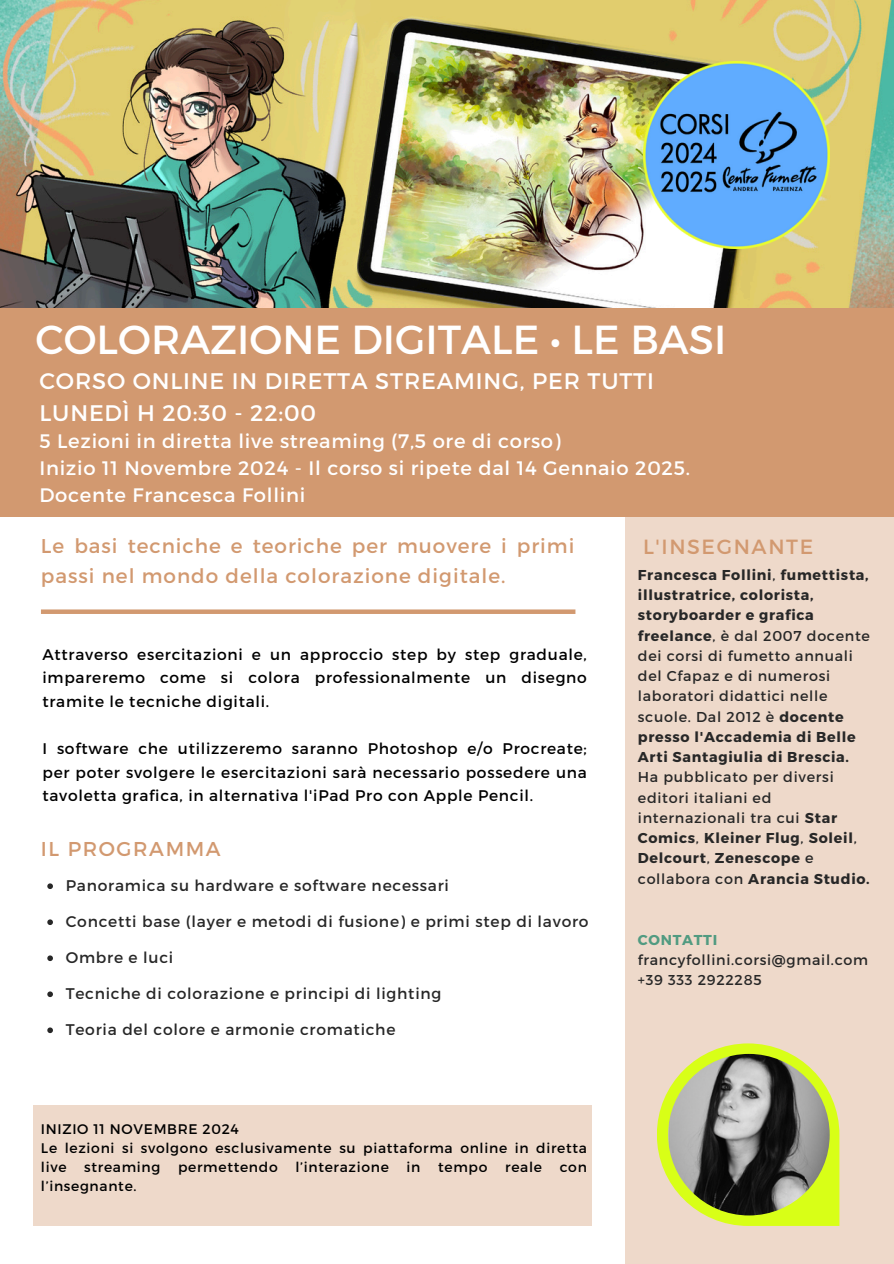
<style>
.page{position:relative;width:894px;height:1264px;background:#fff}
.page>*{position:absolute;margin:0;border:0;box-sizing:border-box;transform-origin:0 0}
.t1{font:40.5px "Montserrat";color:#fff}
.t2{font:22.5px/31.5px "Montserrat";letter-spacing:.035em;color:#fff}
.t3{font:20.55px "Montserrat";letter-spacing:.08em;color:#d29970}
.t4{font:19.95px/30.3px "Montserrat";letter-spacing:.05em;color:#d29970}
.t5{font:19.95px "Montserrat";letter-spacing:.08em;color:#d29970}
.t6{font:19.5px/27px "Montserrat";letter-spacing:.035em;color:#fff}
.t7{font:15.45px/23.7px "Montserrat";letter-spacing:.05em;color:#000;text-align:justify}
.t8{font:15.45px "Montserrat";letter-spacing:.05em;color:#272727}
.t9{font:700 14.25px/20.2px "Montserrat";letter-spacing:.05em;color:#272727}
.t10{font:14.25px/20.2px "Montserrat";letter-spacing:.05em;color:#272727}
.t11{font:13.95px/19.2px "Montserrat";letter-spacing:.05em;color:#000}
.s1{font-weight:400}
.s2{font-weight:700;color:#519b81}
</style>
<div class="page">
<div style="left:33px;top:1105px;width:559px;height:120px;background:#eed9ca"></div>
<div style="left:625px;top:464px;width:268px;height:799px;background:#eed9ca"></div>
<div style="left:41px;top:609px;width:534px;height:5px;background:#d29970"></div>
<img style="left:0;top:0;width:893px;height:308px">
<div style="left:0;top:308px;width:893px;height:209px;background:#d29970"></div>
<svg style="left:47px;top:883px;width:6px;height:6px"></svg>
<svg style="left:47px;top:919px;width:6px;height:6px"></svg>
<svg style="left:47px;top:955px;width:6px;height:6px"></svg>
<svg style="left:47px;top:991px;width:6px;height:6px"></svg>
<svg style="left:47px;top:1027px;width:6px;height:6px"></svg>
<img style="left:642px;top:62px;width:187px;height:186px">
<svg style="left:657px;top:1043px;width:182px;height:182px"></svg>
<img style="left:668px;top:1053px;width:161px;height:162px;border-radius:50%">
<h3 class="t1" style="left:35px;top:313px;width:692px">COLORAZIONE DIGITALE • LE BASI</h3>
<h2 class="t2" style="left:39px;top:364px;width:615px">CORSO ONLINE IN DIRETTA STREAMING, PER TUTTI<br>LUNEDÌ H 20:30 - 22:00</h2>
<h3 class="t6" style="left:39px;top:426px;width:651px">5 Lezioni in diretta live streaming (7,5 ore di corso)<br>Inizio 11 Novembre 2024 - Il corso si ripete dal 14 Gennaio 2025.<br>Docente Francesca Follini</h3>
<h4 class="t3" style="left:642px;top:533px;width:172px">L'INSEGNANTE</h4>
<p class="t9" style="left:637px;top:564px;width:233px">Francesca Follini<span class="s1">,</span> fumettista, illustratrice, colorista, storyboarder e grafica freelance<span class="s1">, è dal 2007 docente dei corsi di fumetto annuali del Cfapaz e di numerosi laboratori didattici nelle scuole. Dal 2012 è</span> docente presso l'Accademia di Belle<br>Arti Santagiulia di Brescia.<br><span class="s1">Ha pubblicato per diversi editori italiani ed internazionali tra cui</span> Star<br>Comics<span class="s1">,</span> Kleiner Flug<span class="s1">,</span> Soleil<span class="s1">,<br></span>Delcourt<span class="s1">,</span> Zenescope <span class="s1">e collabora con</span> Arancia Studio.</p>
<h4 class="t4" style="left:41px;top:530px;width:535px">Le basi tecniche e teoriche per muovere i primi passi nel mondo della colorazione digitale.</h4>
<p class="t7" style="left:42px;top:641px;width:545px">Attraverso esercitazioni e un approccio step by step graduale, impareremo come si colora professionalmente un disegno tramite le tecniche digitali.</p>
<h2 class="t7" style="left:42px;top:736px;width:545px">I software che utilizzeremo saranno Photoshop e/o Procreate; per poter svolgere le esercitazioni sarà necessario possedere una tavoletta grafica, in alternativa l'iPad Pro con Apple Pencil.</h2>
<h4 class="t5" style="left:41px;top:835px;width:181px">IL PROGRAMMA</h4>
<h2 class="t8" style="left:66px;top:875px;width:384px">Panoramica su hardware e software necessari</h2>
<p class="t8" style="left:66px;top:911px;width:524px">Concetti base (layer e metodi di fusione) e primi step di lavoro</p>
<p class="t8" style="left:66px;top:947px;width:109px">Ombre e luci</p>
<p class="t8" style="left:66px;top:983px;width:377px">Tecniche di colorazione e principi di lighting</p>
<p class="t8" style="left:66px;top:1019px;width:331px">Teoria del colore e armonie cromatiche</p>
<p class="t10" style="left:637px;top:928px;width:232px"><span class="s2">CONTATTI </span>francyfollini.corsi@gmail.com +39 333 2922285</p>
<p class="t11" style="left:41px;top:1118px;width:199px">INIZIO 11 NOVEMBRE 2024</p>
<h1 class="t11" style="left:41px;top:1137px;width:547px">Le lezioni si svolgono esclusivamente su piattaforma online in diretta live</h1>
<h1 class="t11" style="left:84px;top:1156px;width:78px">streaming</h1>
<h1 class="t11" style="left:178px;top:1156px;width:101px">permettendo</h1>
<h1 class="t11" style="left:295px;top:1156px;width:95px">l’interazione</h1>
<h1 class="t11" style="left:406px;top:1156px;width:15px">in</h1>
<h1 class="t11" style="left:438px;top:1156px;width:51px">tempo</h1>
<h1 class="t11" style="left:505px;top:1156px;width:38px">reale</h1>
<h1 class="t11" style="left:559px;top:1156px;width:29px">con</h1>
<h1 class="t11" style="left:41px;top:1176px;width:97px">l’insegnante.</h1>
</div>
